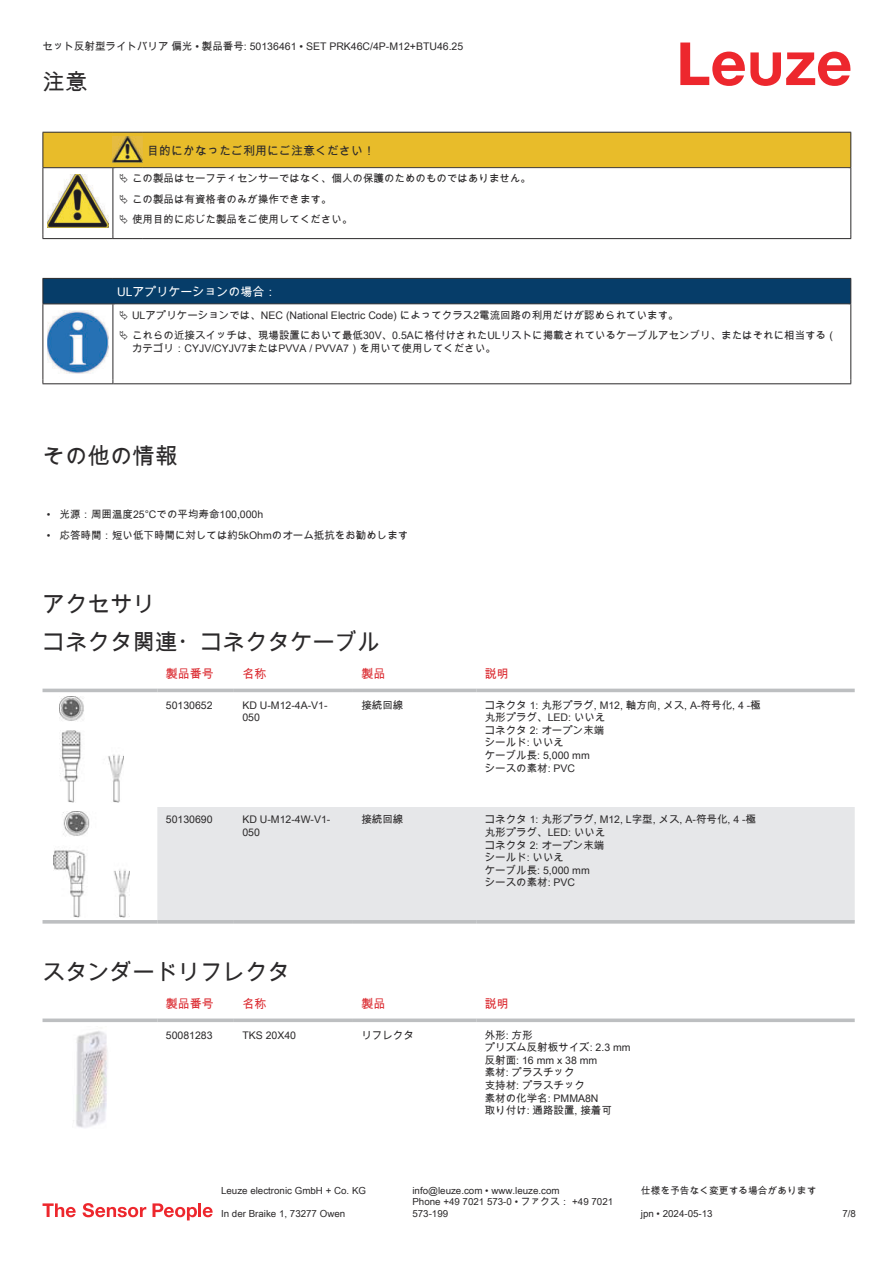
<style>
.page{position:relative;width:893px;height:1263px;background:#fff}
.page>*{position:absolute;margin:0;border:0;box-sizing:border-box;transform-origin:0 0}
.t1{font:22.5px/38.7px "Arial Unicode MS";color:#2b292a}
.t2{font:12px "Arial Unicode MS";color:#db2a30}
.t3{font:12px "Arial Unicode MS";color:#2b292a}
.t4{font:12px "Arial Unicode MS";color:#fff}
.t5{font:10.5px/12.6px "Arial Unicode MS";color:#2b292a}
.t6{font:9.75px/11.7px "Arial Unicode MS";color:#2b292a}
</style>
<div class="page">
<svg style="left:680px;top:43px;width:170px;height:43px"></svg>
<svg style="left:43px;top:688px;width:812px;height:230px"></svg>
<div style="left:157px;top:807px;width:698px;height:113px;background:#e6e7e9"></div>
<hr style="left:43px;top:689px;width:114px;height:3px;background:#bdbfc1">
<hr style="left:157px;top:689px;width:77px;height:3px;background:#bdbfc1">
<hr style="left:234px;top:689px;width:119px;height:3px;background:#bdbfc1">
<hr style="left:353px;top:689px;width:123px;height:3px;background:#bdbfc1">
<hr style="left:476px;top:689px;width:379px;height:3px;background:#bdbfc1">
<svg style="left:43px;top:920px;width:114px;height:4px"></svg>
<svg style="left:157px;top:920px;width:77px;height:4px"></svg>
<svg style="left:234px;top:920px;width:119px;height:4px"></svg>
<svg style="left:353px;top:920px;width:123px;height:4px"></svg>
<svg style="left:476px;top:920px;width:379px;height:4px;background:#c3c5c7"></svg>
<img style="left:59px;top:696px;width:65px;height:107px">
<img style="left:54px;top:811px;width:75px;height:106px">
<svg style="left:43px;top:1018px;width:114px;height:4px"></svg>
<svg style="left:157px;top:1018px;width:77px;height:4px"></svg>
<svg style="left:234px;top:1018px;width:119px;height:4px"></svg>
<svg style="left:353px;top:1018px;width:123px;height:4px"></svg>
<svg style="left:476px;top:1018px;width:379px;height:4px;background:#c5c7c9"></svg>
<img style="left:73px;top:1031px;width:34px;height:97px">
<svg style="left:43px;top:1203px;width:33px;height:14px"></svg>
<svg style="left:83px;top:1203px;width:63px;height:14px"></svg>
<svg style="left:153px;top:1203px;width:44px;height:17px"></svg>
<hr style="left:198px;top:1203px;width:3px;height:14px;background:#ed272d">
<svg style="left:203px;top:1207px;width:10px;height:10px"></svg>
<hr style="left:43px;top:238px;width:70px;height:1px;background:#2b292a">
<hr style="left:113px;top:238px;width:30px;height:1px;background:#2b292a">
<hr style="left:143px;top:238px;width:708px;height:1px;background:#2b292a">
<hr style="left:43px;top:304px;width:1px;height:75px;background:#2b292a">
<hr style="left:113px;top:304px;width:1px;height:75px;background:#2b292a">
<hr style="left:850px;top:304px;width:1px;height:75px;background:#2b292a">
<hr style="left:43px;top:383px;width:70px;height:1px;background:#2b292a">
<hr style="left:113px;top:383px;width:738px;height:1px;background:#2b292a">
<img style="left:47px;top:358px;width:58px;height:15px">
<svg style="left:43px;top:132px;width:808px;height:106px"></svg>
<svg style="left:43px;top:278px;width:808px;height:80px"></svg>
<p class="t5" style="left:43px;top:40px;width:422px">セット反射型ライトバリア 偏光 • 製品番号: 50136461 • SET PRK46C/4P-M12+BTU46.25</p>
<h1 class="t1" style="left:43px;top:62px;width:46px">注意</h1>
<p class="t3" style="left:147px;top:142px;width:229px">目的にかなったご利用にご注意ください！</p>
<p class="t5" style="left:132px;top:168px;width:400px;line-height:20.2px">この製品はセーフティセンサーではなく、個人の保護のためのものではありません。この製品は有資格者のみが操作できます。<br>使用目的に応じた製品をご使用してください。</p>
<p class="t4" style="left:117px;top:283px;width:161px">ULアプリケーションの場合：</p>
<p class="t5" style="left:132px;top:305px;width:706px;line-height:20.2px">ULアプリケーションでは、NEC (National Electric Code) によってクラス2電流回路の利用だけが認められています。<br>これらの近接スイッチは、現場設置において最低30V、0.5Aに格付けされたULリストに掲載されているケーブルアセンブリ、またはそれに相当する（</p>
<p class="t5" style="left:132px;top:341px;width:366px">カテゴリ：CYJV/CYJV7またはPVVA / PVVA7）を用いて使用してください。</p>
<h1 class="t1" style="left:43px;top:436px;width:136px">その他の情報</h1>
<p class="t5" style="left:47px;top:508px;width:218px">• 光源：周囲温度25°Cでの平均寿命100,000h</p>
<p class="t5" style="left:47px;top:528px;width:363px">• 応答時間：短い低下時間に対しては約5kOhmのオーム抵抗をお勧めします</p>
<h1 class="t1" style="left:43px;top:584px;width:339px">アクセサリ<br>コネクタ関連・コネクタケーブル</h1>
<p class="t2" style="left:166px;top:665px;width:49px">製品番号</p>
<p class="t2" style="left:242px;top:665px;width:25px">名称</p>
<p class="t2" style="left:361px;top:665px;width:25px">製品</p>
<p class="t2" style="left:485px;top:665px;width:25px">説明</p>
<p class="t5" style="left:166px;top:698px;width:48px">50130652</p>
<p class="t5" style="left:242px;top:698px;width:87px">KD U-M12-4A-V1-<br>050</p>
<p class="t5" style="left:361px;top:698px;width:43px">接続回線</p>
<p class="t5" style="left:485px;top:698px;width:277px">コネクタ 1: 丸形プラグ, M12, 軸方向, メス, A-符号化, 4 -極丸形プラグ、LED: いいえ<br>コネクタ 2: オープン末端<br>シールド: いいえ<br>ケーブル長: 5,000 mm<br>シースの素材: PVC</p>
<p class="t5" style="left:166px;top:813px;width:48px">50130690</p>
<p class="t5" style="left:242px;top:813px;width:90px">KD U-M12-4W-V1-<br>050</p>
<p class="t5" style="left:361px;top:813px;width:43px">接続回線</p>
<p class="t5" style="left:485px;top:813px;width:273px">コネクタ 1: 丸形プラグ, M12, L字型, メス, A-符号化, 4 -極丸形プラグ、LED: いいえ<br>コネクタ 2: オープン末端<br>シールド: いいえ<br>ケーブル長: 5,000 mm<br>シースの素材: PVC</p>
<h1 class="t1" style="left:43px;top:952px;width:249px">スタンダードリフレクタ</h1>
<p class="t2" style="left:166px;top:995px;width:49px">製品番号</p>
<p class="t2" style="left:242px;top:995px;width:25px">名称</p>
<p class="t2" style="left:361px;top:995px;width:25px">製品</p>
<p class="t2" style="left:485px;top:995px;width:25px">説明</p>
<p class="t5" style="left:166px;top:1028px;width:48px">50081283</p>
<p class="t5" style="left:242px;top:1028px;width:55px">TKS 20X40</p>
<p class="t5" style="left:361px;top:1028px;width:54px">リフレクタ</p>
<p class="t5" style="left:485px;top:1028px;width:147px">外形: 方形<br>プリズム反射板サイズ: 2.3 mm反射面: 16 mm x 38 mm<br>素材: プラスチック<br>支持材: プラスチック<br>素材の化学名: PMMA8N<br>取り付け: 通路設置, 接着可</p>
<p class="t6" style="left:221px;top:1184px;width:146px">Leuze electronic GmbH + Co. KG</p>
<p class="t6" style="left:412px;top:1184px;width:149px">info@leuze.com • www.leuze.com</p>
<p class="t6" style="left:641px;top:1184px;width:177px">仕様を予告なく変更する場合があります</p>
<p class="t6" style="left:221px;top:1207px;width:126px">In der Braike 1, 73277 Owen</p>
<p class="t6" style="left:412px;top:1196px;width:202px">Phone +49 7021 573-0 • ファクス： +49 7021<br>573-199</p>
<p class="t6" style="left:641px;top:1207px;width:73px">jpn • 2024-05-13</p>
<p class="t6" style="left:842px;top:1207px;width:15px">7/8</p>
</div>
